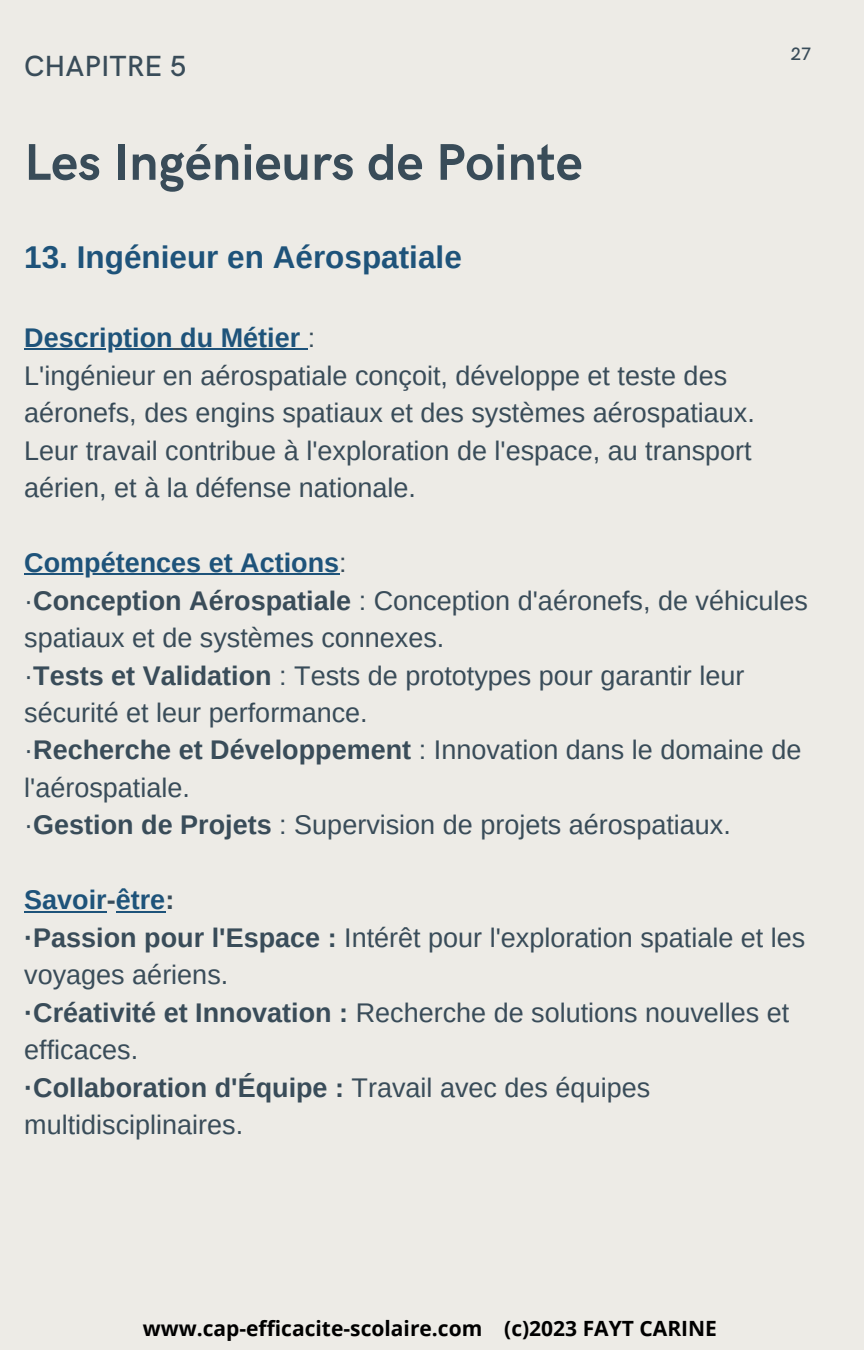
<style>
.page{position:relative;width:864px;height:1350px;background:#edebe6}
.page>*{position:absolute;margin:0;border:0;box-sizing:border-box;transform-origin:0 0}
.t1{font:700 51.75px "HK Grotesk";color:#394c59}
.t2{font:700 31.5px "Arimo";color:#1e537a}
.t3{font:500 29.25px "HK Grotesk";color:#394c59}
.t4{font:27px/37.6px "Arimo";color:#394c59}
.t5{font:700 20.93px "Open Sans";color:#000}
.t6{font:500 18px "HK Grotesk";color:#394c59}
.s1{font-weight:700;color:#1e537a}
.s2{font-weight:700}
</style>
<div class="page">
<hr style="left:24px;top:349px;width:149px;height:1px;background:#1e537a">
<hr style="left:180px;top:349px;width:128px;height:1px;background:#1e537a">
<hr style="left:24px;top:574px;width:315px;height:1px;background:#1e537a">
<hr style="left:24px;top:911px;width:83px;height:1px;background:#1e537a">
<hr style="left:116px;top:911px;width:49px;height:1px;background:#1e537a">
<p class="t3" style="left:24px;top:44px;width:164px">CHAPITRE 5</p>
<h1 class="t1" style="left:24px;top:123px;width:560px">Les Ingénieurs de Pointe</h1>
<p class="t2" style="left:24px;top:235px;width:439px">13. Ingénieur en Aérospatiale</p>
<p class="t4" style="left:24px;top:319px;width:732px"><span class="s1">Description du Métier</span> :<br>L'ingénieur en aérospatiale conçoit, développe et teste des aéronefs, des engins spatiaux et des systèmes aérospatiaux.<br>Leur travail contribue à l'exploration de l'espace, au transport aérien, et à la défense nationale.</p>
<p class="t6" style="left:791px;top:41px;width:22px">27</p>
<p class="t4" style="left:24px;top:544px;width:785px"><span class="s1">Compétences et Actions</span>:<br>·<span class="s2">Conception Aérospatiale</span> : Conception d'aéronefs, de véhicules spatiaux et de systèmes connexes.<br>·<span class="s2">Tests et Validation</span> : Tests de prototypes pour garantir leur sécurité et leur performance.<br>·<span class="s2">Recherche et Développement</span> : Innovation dans le domaine de l'aérospatiale.<br>·<span class="s2">Gestion de Projets</span> : Supervision de projets aérospatiaux.</p>
<p class="t4" style="left:24px;top:882px;width:783px"><span class="s1">Savoir</span><span class="s2">-</span><span class="s1">être</span><span class="s2">:<br>·Passion pour l'Espace :</span> Intérêt pour l'exploration spatiale et les voyages aériens.<br><span class="s2">·Créativité et Innovation :</span> Recherche de solutions nouvelles et efficaces.<br><span class="s2">·Collaboration d'Équipe :</span> Travail avec des équipes multidisciplinaires.</p>
<p class="t5" style="left:143px;top:1313px;width:576px">www.cap-efficacite-scolaire.com (c)2023 FAYT CARINE</p>
</div>
